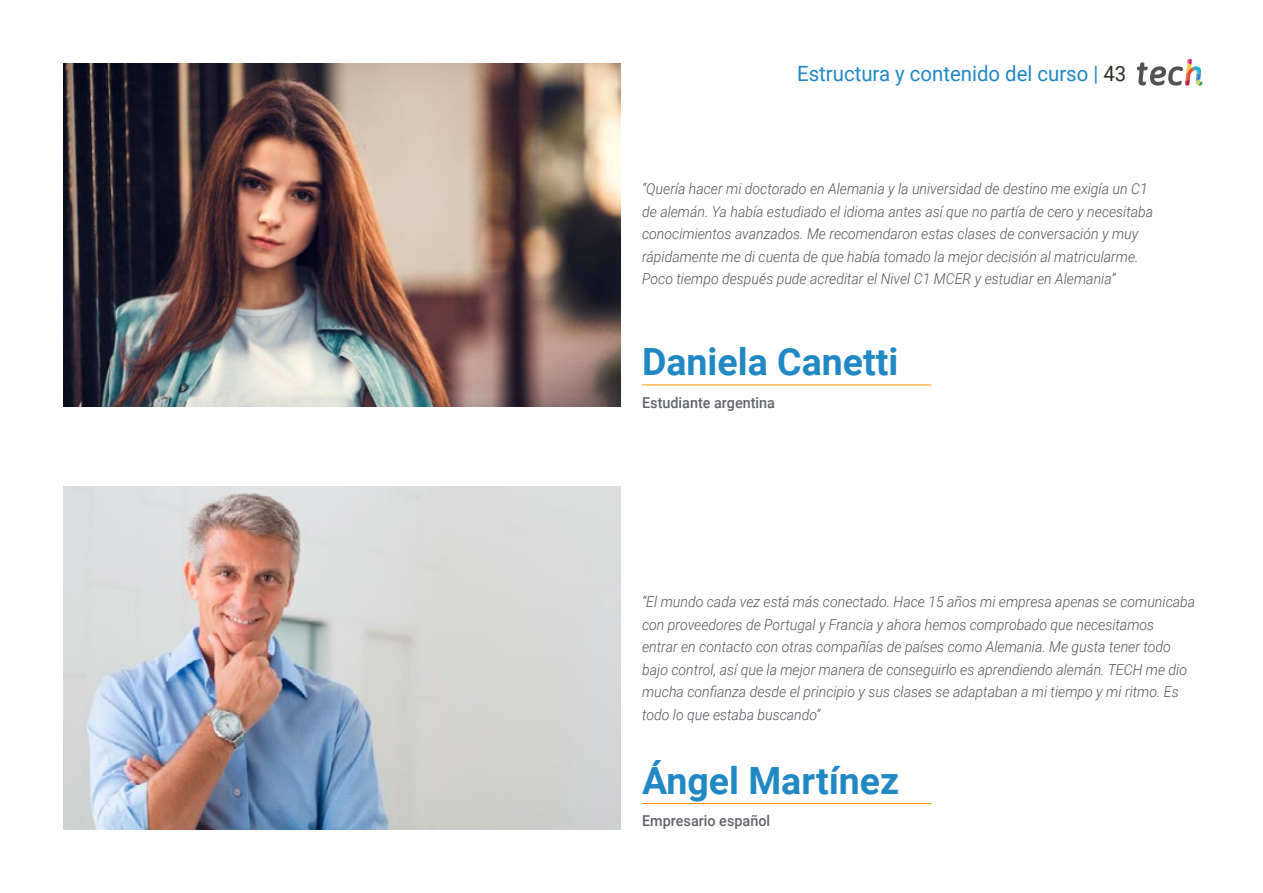
<style>
.page{position:relative;width:1263px;height:893px;background:#fff}
.page>*{position:absolute;margin:0;border:0;box-sizing:border-box;transform-origin:0 0}
.t1{font:700 37.5px "Roboto";color:#2088c5}
.t2{font:21px "Roboto";color:#2088c5}
.t3{font:italic 300 15px/22.5px "Roboto";color:#52555b;scale:.94 1}
.t4{font:500 15px "Roboto";color:#61646a;scale:.96 1}
.s1{color:#312e20}
</style>
<div class="page">
<img style="left:64px;top:486px;width:557px;height:343px">
<hr style="left:642px;top:803px;width:289px;height:1px;background:#f39400">
<img style="left:64px;top:64px;width:557px;height:343px">
<hr style="left:642px;top:385px;width:289px;height:1px;background:#f39400">
<svg style="left:1137px;top:59px;width:65px;height:27px"></svg>
<h2 class="t2" style="left:797px;top:59px;width:331px">Estructura y contenido del curso | <span class="s1">43</span></h2>
<p class="t3" style="left:642px;top:177px;width:545px">“Quería hacer mi doctorado en Alemania y la universidad de destino me exigía un C1 de alemán. Ya había estudiado el idioma antes así que no partía de cero y necesitaba conocimientos avanzados. Me recomendaron estas clases de conversación y muy rápidamente me di cuenta de que había tomado la mejor decisión al matricularme.<br>Poco tiempo después pude acreditar el Nivel C1 MCER y estudiar en Alemania”</p>
<h1 class="t1" style="left:642px;top:336px;width:258px">Daniela Canetti</h1>
<p class="t4" style="left:642px;top:392px;width:140px">Estudiante argentina</p>
<p class="t3" style="left:642px;top:590px;width:590px">“El mundo cada vez está más conectado. Hace 15 años mi empresa apenas se comunicaba con proveedores de Portugal y Francia y ahora hemos comprobado que necesitamos<br>entrar en contacto con otras compañías de países como Alemania. Me gusta tener todo bajo control, así que la mejor manera de conseguirlo es aprendiendo alemán. TECH me dio mucha confianza desde el principio y sus clases se adaptaban a mi tiempo y mi ritmo. Es todo lo que estaba buscando”</p>
<h1 class="t1" style="left:642px;top:754px;width:259px">Ángel Martínez</h1>
<p class="t4" style="left:642px;top:810px;width:135px">Empresario español</p>
</div>
